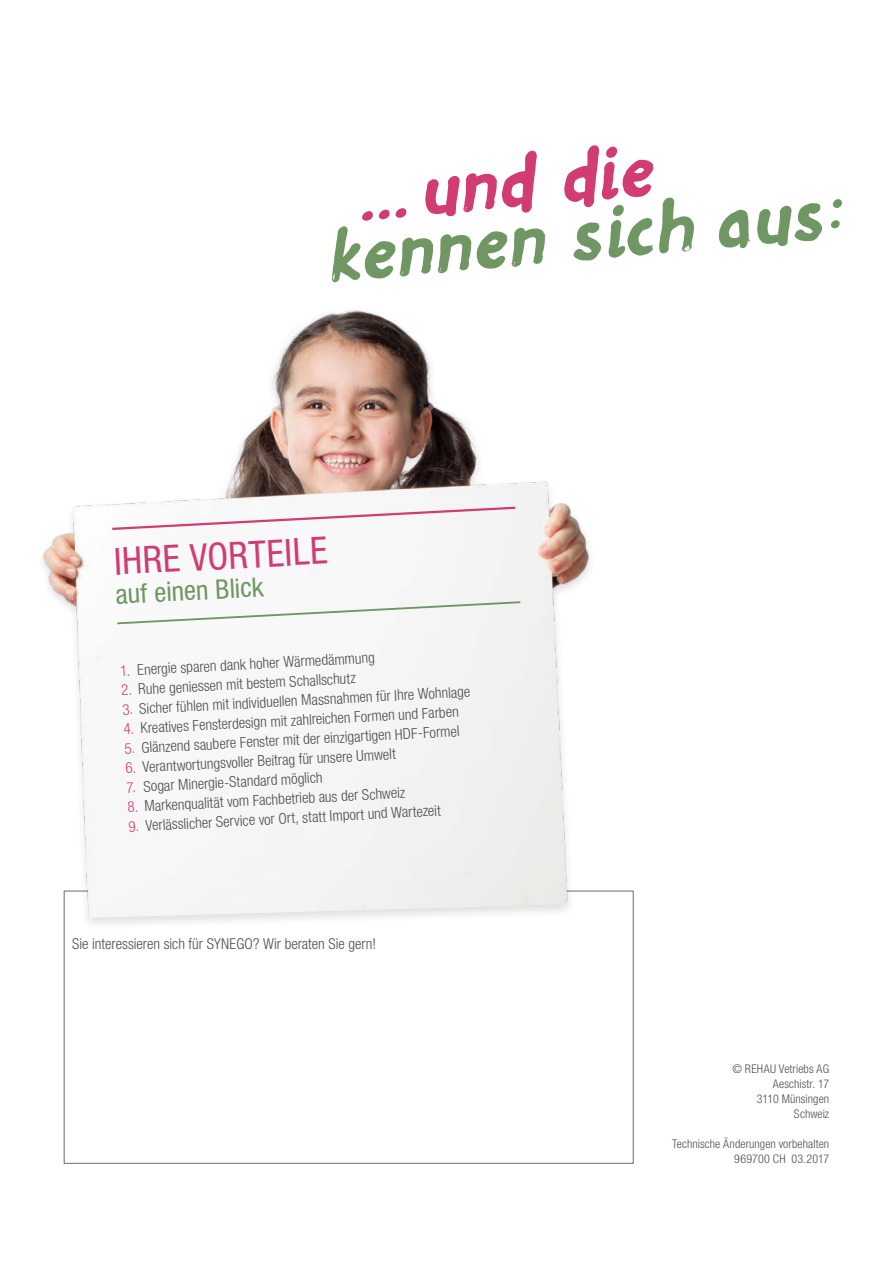
<style>
.page{position:relative;width:893px;height:1263px;background:#fff}
.page>*{position:absolute;margin:0;border:0;box-sizing:border-box;transform-origin:0 0}
.t1{font:italic 61.35px "Inky Fingers";color:#709763}
.t2{font:italic 61.35px "Inky Fingers";color:#d13c73}
.Headline_with_sublin{font:condensed 37.5px "Helvetica Neue LTW1 G";color:#d13c73}
.Subline{font:condensed 27px "Helvetica Neue LTW1 G";color:#709763}
.Bodytext{font:300 condensed 15px "Helvetica Neue LTW1 G";color:#4e4e4d}
.Bodytext_headline{font:300 condensed 15px "Helvetica Neue LTW1 G";color:#4e4e4d}
.Pagenumber_right{font:300 condensed 12px "Helvetica Neue LTW1 G";letter-spacing:.005em;color:#4e4e4d}
.s1{color:#d13c73}
</style>
<div class="page">
<img style="left:42px;top:310px;width:592px;height:610px">
<svg style="left:110px;top:505px;width:408px;height:26px"></svg>
<svg style="left:115px;top:600px;width:407px;height:25px"></svg>
<p class="t2" style="left:353px;top:154px;width:297px;rotate:-5deg">… und die</p>
<p class="t1" style="left:322px;top:215px;width:516px;rotate:-5deg">kennen sich aus:</p>
<p class="Headline_with_sublin" style="left:113px;top:539px;width:215px;rotate:-3deg">IHRE VORTEILE</p>
<p class="Subline" style="left:115px;top:578px;width:150px;rotate:-3deg">auf einen Blick</p>
<p class="Bodytext" style="left:120px;top:662px;width:256px;rotate:-3deg"><span class="s1">1.</span> Energie sparen dank hoher Wärmedämmung</p>
<p class="Bodytext" style="left:121px;top:681px;width:236px;rotate:-3deg"><span class="s1">2.</span> Ruhe geniessen mit bestem Schallschutz</p>
<p class="Bodytext" style="left:122px;top:701px;width:350px;rotate:-3deg"><span class="s1">3.</span> Sicher fühlen mit individuellen Massnahmen für Ihre Wohnlage</p>
<p class="Bodytext" style="left:123px;top:720px;width:337px;rotate:-3deg"><span class="s1">4.</span> Kreatives Fensterdesign mit zahlreichen Formen und Farben</p>
<p class="Bodytext" style="left:124px;top:740px;width:337px;rotate:-3deg"><span class="s1">5.</span> Glänzend saubere Fenster mit der einzigartigen HDF-Formel</p>
<p class="Bodytext" style="left:125px;top:759px;width:272px;rotate:-3deg"><span class="s1">6.</span> Verantwortungsvoller Beitrag für unsere Umwelt</p>
<p class="Bodytext" style="left:126px;top:779px;width:198px;rotate:-3deg"><span class="s1">7.</span> Sogar Minergie-Standard möglich</p>
<p class="Bodytext" style="left:127px;top:798px;width:280px;rotate:-3deg"><span class="s1">8.</span> Markenqualität vom Fachbetrieb aus der Schweiz</p>
<p class="Bodytext" style="left:128px;top:818px;width:314px;rotate:-3deg"><span class="s1">9.</span> Verlässlicher Service vor Ort, statt Import und Wartezeit</p>
<p class="Bodytext_headline" style="left:72px;top:935px;width:305px">Sie interessieren sich für SYNEGO? Wir beraten Sie gern!</p>
<p class="Pagenumber_right" style="left:732px;top:1062px;width:98px">© REHAU Vetriebs AG</p>
<p class="Pagenumber_right" style="left:773px;top:1077px;width:58px">Aeschistr. 17</p>
<p class="Pagenumber_right" style="left:757px;top:1092px;width:74px">3110 Münsingen</p>
<p class="Pagenumber_right" style="left:794px;top:1107px;width:37px">Schweiz</p>
<p class="Pagenumber_right" style="left:672px;top:1137px;width:159px">Technische Änderungen vorbehalten</p>
<p class="Pagenumber_right" style="left:734px;top:1152px;width:96px">969700 CH 03.2017</p>
</div>
